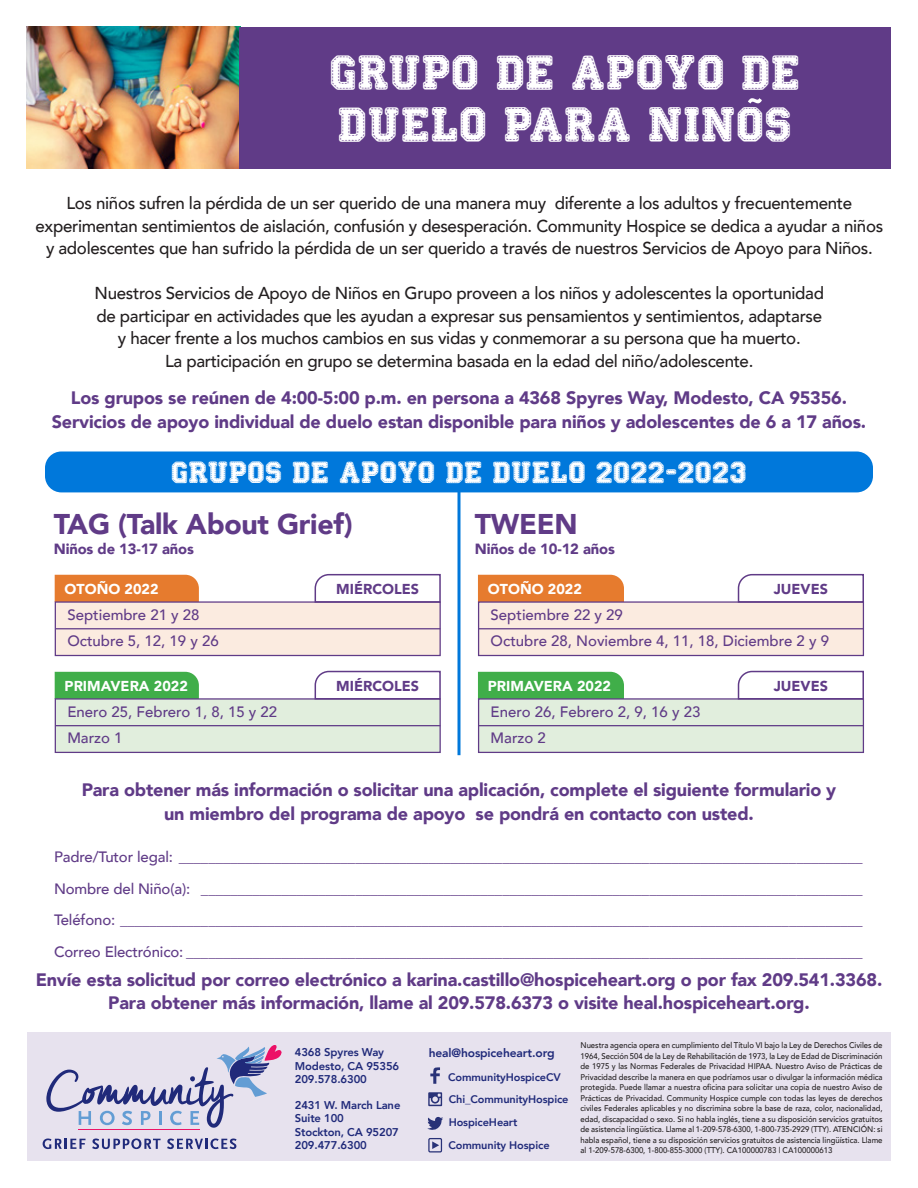
<style>
.page{position:relative;width:918px;height:1188px;background:#fff}
.page>*{position:absolute;margin:0;border:0;box-sizing:border-box;transform-origin:0 0}
.t1{font:36px "Stitch'n School";letter-spacing:.04em;color:#fff}
.t2{font:900 28.5px "Avenir";letter-spacing:-.01em;color:#603b87}
.t3{font:22.5px "Stitch'n School";letter-spacing:.04em;color:#fff}
.t4{font:900 18px/24px "Avenir";letter-spacing:-.01em;color:#603b87;text-align:center}
.t5{font:500 17.25px/22.8px "Avenir";letter-spacing:-.02em;color:#231f20;text-align:center}
.t6{font:500 15px "Avenir";color:#603b87}
.t7{font:900 14.7px "Avenir";letter-spacing:-.01em;color:#603b87}
.t8{font:900 14.4px "Avenir";color:#fff}
.t9{font:900 14.4px "Avenir";color:#603b87}
.t10{font:800 12px "Avenir";letter-spacing:-.01em;color:#202a7a}
.t11{font:800 11.25px "Avenir";letter-spacing:-.01em;color:#202a7a}
.t12{font:800 10.95px "Avenir";letter-spacing:-.01em;color:#202a7a}
.t13{font:500 8.25px/10.5px "Avenir";color:#231f20;text-align:justify;scale:.94 1}
</style>
<div class="page">
<img style="left:27px;top:27px;width:212px;height:142px">
<div style="left:239px;top:27px;width:652px;height:142px;background:#603b87"></div>
<div style="left:27px;top:1032px;width:864px;height:129px;background:#e7e2ee"></div>
<hr style="left:78px;top:1129px;width:122px;height:1px;background:#ec1568">
<svg style="left:46px;top:1045px;width:236px;height:83px"></svg>
<svg style="left:43px;top:1139px;width:43px;height:10px"></svg>
<svg style="left:92px;top:1139px;width:69px;height:10px"></svg>
<svg style="left:167px;top:1139px;width:70px;height:10px"></svg>
<div style="left:428px;top:1138px;width:14px;height:15px;border:1px solid #293277"></div>
<svg style="left:432px;top:1141px;width:7px;height:8px"></svg>
<svg style="left:428px;top:1092px;width:14px;height:14px"></svg>
<svg style="left:430px;top:1067px;width:10px;height:17px"></svg>
<svg style="left:427px;top:1116px;width:16px;height:14px"></svg>
<svg style="left:748px;top:98px;width:14px;height:6px"></svg>
<div style="left:45px;top:452px;width:828px;height:40px;background:#0078db;border-radius:16px"></div>
<div style="left:478px;top:575px;width:146px;height:26px;background:#e67b2e"></div>
<div style="left:478px;top:672px;width:146px;height:26px;background:#40ae49"></div>
<div style="left:478px;top:601px;width:386px;height:55px;background:#fbebe0;border:1px solid #603b87"></div>
<div style="left:478px;top:698px;width:386px;height:55px;background:#e1eedd;border:1px solid #603b87"></div>
<hr style="left:479px;top:628px;width:385px;height:1px;background:#603b87">
<hr style="left:479px;top:725px;width:385px;height:1px;background:#603b87">
<svg style="left:737px;top:573px;width:127px;height:30px"></svg>
<svg style="left:737px;top:670px;width:127px;height:30px"></svg>
<div style="left:55px;top:575px;width:144px;height:26px;background:#e67b2e"></div>
<div style="left:55px;top:672px;width:144px;height:26px;background:#40ae49"></div>
<div style="left:55px;top:601px;width:386px;height:55px;background:#fbebe0;border:1px solid #603b87"></div>
<div style="left:55px;top:698px;width:386px;height:55px;background:#e1eedd;border:1px solid #603b87"></div>
<hr style="left:56px;top:628px;width:384px;height:1px;background:#603b87">
<hr style="left:56px;top:725px;width:384px;height:1px;background:#603b87">
<svg style="left:314px;top:573px;width:127px;height:30px"></svg>
<svg style="left:314px;top:670px;width:127px;height:30px"></svg>
<hr style="left:458px;top:482px;width:2px;height:273px;background:#0078db">
<p class="t1" style="left:330px;top:55px;width:471px">GRUPO DE APOYO DE</p>
<p class="t1" style="left:338px;top:107px;width:454px">DUELO PARA NINOS</p>
<p class="t5" style="left:36px;top:191px;width:849px">Los niños sufren la pérdida de un ser querido de una manera muy diferente a los adultos y frecuentemente experimentan sentimientos de aislación, confusión y desesperación. Community Hospice se dedica a ayudar a niños y adolescentes que han sufrido la pérdida de un ser querido a través de nuestros Servicios de Apoyo para Niños.</p>
<p class="t5" style="left:95px;top:281px;width:731px">Nuestros Servicios de Apoyo de Niños en Grupo proveen a los niños y adolescentes la oportunidad de participar en actividades que les ayudan a expresar sus pensamientos y sentimientos, adaptarse y hacer frente a los muchos cambios en sus vidas y conmemorar a su persona que ha muerto.<br>La participación en grupo se determina basada en la edad del niño/adolescente.</p>
<p class="t4" style="left:52px;top:386px;width:816px">Los grupos se reúnen de 4:00-5:00 p.m. en persona a 4368 Spyres Way, Modesto, CA 95356.<br>Servicios de apoyo individual de duelo estan disponible para niños y adolescentes de 6 a 17 años.</p>
<p class="t3" style="left:172px;top:461px;width:576px">GRUPOS DE APOYO DE DUELO 2022-2023</p>
<p class="t2" style="left:54px;top:499px;width:300px">TAG (Talk About Grief)</p>
<p class="t7" style="left:54px;top:537px;width:142px">Niños de 13-17 años</p>
<p class="t2" style="left:475px;top:499px;width:104px">TWEEN</p>
<p class="t7" style="left:475px;top:537px;width:142px">Niños de 10-12 años</p>
<p class="t8" style="left:65px;top:576px;width:96px">OTOÑO 2022</p>
<p class="t9" style="left:336px;top:576px;width:84px">MIÉRCOLES</p>
<p class="t8" style="left:488px;top:576px;width:96px">OTOÑO 2022</p>
<p class="t9" style="left:774px;top:576px;width:56px">JUEVES</p>
<p class="t6" style="left:67px;top:602px;width:134px">Septiembre 21 y 28</p>
<p class="t6" style="left:67px;top:628px;width:153px">Octubre 5, 12, 19 y 26</p>
<p class="t6" style="left:491px;top:602px;width:134px">Septiembre 22 y 29</p>
<p class="t6" style="left:491px;top:628px;width:340px">Octubre 28, Noviembre 4, 11, 18, Diciembre 2 y 9</p>
<p class="t8" style="left:65px;top:673px;width:125px">PRIMAVERA 2022</p>
<p class="t9" style="left:336px;top:673px;width:84px">MIÉRCOLES</p>
<p class="t8" style="left:488px;top:673px;width:125px">PRIMAVERA 2022</p>
<p class="t9" style="left:774px;top:673px;width:56px">JUEVES</p>
<p class="t6" style="left:67px;top:699px;width:211px">Enero 25, Febrero 1, 8, 15 y 22</p>
<p class="t6" style="left:67px;top:725px;width:57px">Marzo 1</p>
<p class="t6" style="left:491px;top:699px;width:211px">Enero 26, Febrero 2, 9, 16 y 23</p>
<p class="t6" style="left:491px;top:725px;width:57px">Marzo 2</p>
<p class="t4" style="left:82px;top:777px;width:756px">Para obtener más información o solicitar una aplicación, complete el siguiente formulario y un miembro del programa de apoyo se pondrá en contacto con usted.</p>
<p class="t6" style="left:54px;top:844px;width:810px">Padre/Tutor legal: _____________________________________________________________________________________________</p>
<p class="t6" style="left:54px;top:876px;width:810px">Nombre del Niño(a): __________________________________________________________________________________________</p>
<p class="t6" style="left:54px;top:907px;width:810px">Teléfono: _____________________________________________________________________________________________________</p>
<p class="t6" style="left:54px;top:939px;width:810px">Correo Electrónico: ____________________________________________________________________________________________</p>
<p class="t4" style="left:36px;top:967px;width:848px">Envíe esta solicitud por correo electrónico a karina.castillo@hospiceheart.org o por fax 209.541.3368.<br>Para obtener más información, llame al 209.578.6373 o visite heal.hospiceheart.org.</p>
<p class="t11" style="left:295px;top:1044px;width:91px">4368 Spyres Way</p>
<p class="t11" style="left:295px;top:1057px;width:106px">Modesto, CA 95356</p>
<p class="t11" style="left:295px;top:1071px;width:74px">209.578.6300</p>
<p class="t11" style="left:295px;top:1096px;width:107px">2431 W. March Lane</p>
<p class="t11" style="left:295px;top:1109px;width:51px">Suite 100</p>
<p class="t11" style="left:295px;top:1123px;width:106px">Stockton, CA 95207</p>
<p class="t11" style="left:295px;top:1136px;width:74px">209.477.6300</p>
<p class="t10" style="left:429px;top:1044px;width:127px">heal@hospiceheart.org</p>
<p class="t12" style="left:448px;top:1068px;width:114px">CommunityHospiceCV</p>
<p class="t12" style="left:449px;top:1114px;width:70px">HospiceHeart</p>
<p class="t12" style="left:449px;top:1091px;width:121px">Chi_CommunityHospice</p>
<p class="t12" style="left:448px;top:1137px;width:103px">Community Hospice</p>
<p class="t13" style="left:580px;top:1040px;width:323px">Nuestra agencia opera en cumplimiento del Título VI bajo la Ley de Derechos Civiles de 1964, Sección 504 de la Ley de Rehabilitación de 1973, la Ley de Edad de Discriminación de 1975 y las Normas Federales de Privacidad HIPAA. Nuestro Aviso de Prácticas de Privacidad describe la manera en que podríamos usar o divulgar la información médica protegida. Puede llamar a nuestra oficina para solicitar una copia de nuestro Aviso de Prácticas de Privacidad. Community Hospice cumple con todas las leyes de derechos civiles Federales aplicables y no discrimina sobre la base de raza, color, nacionalidad, edad, discapacidad o sexo. Si no habla inglés, tiene a su disposición servicios gratuitos de asistencia lingüística. Llame al 1-209-578-6300, 1-800-735-2929 (TTY). ATENCIÓN: si habla español, tiene a su disposición servicios gratuitos de asistencia lingüística. Llame al 1-209-578-6300, 1-800-855-3000 (TTY). CA100000783 | CA100000613</p>
</div>
